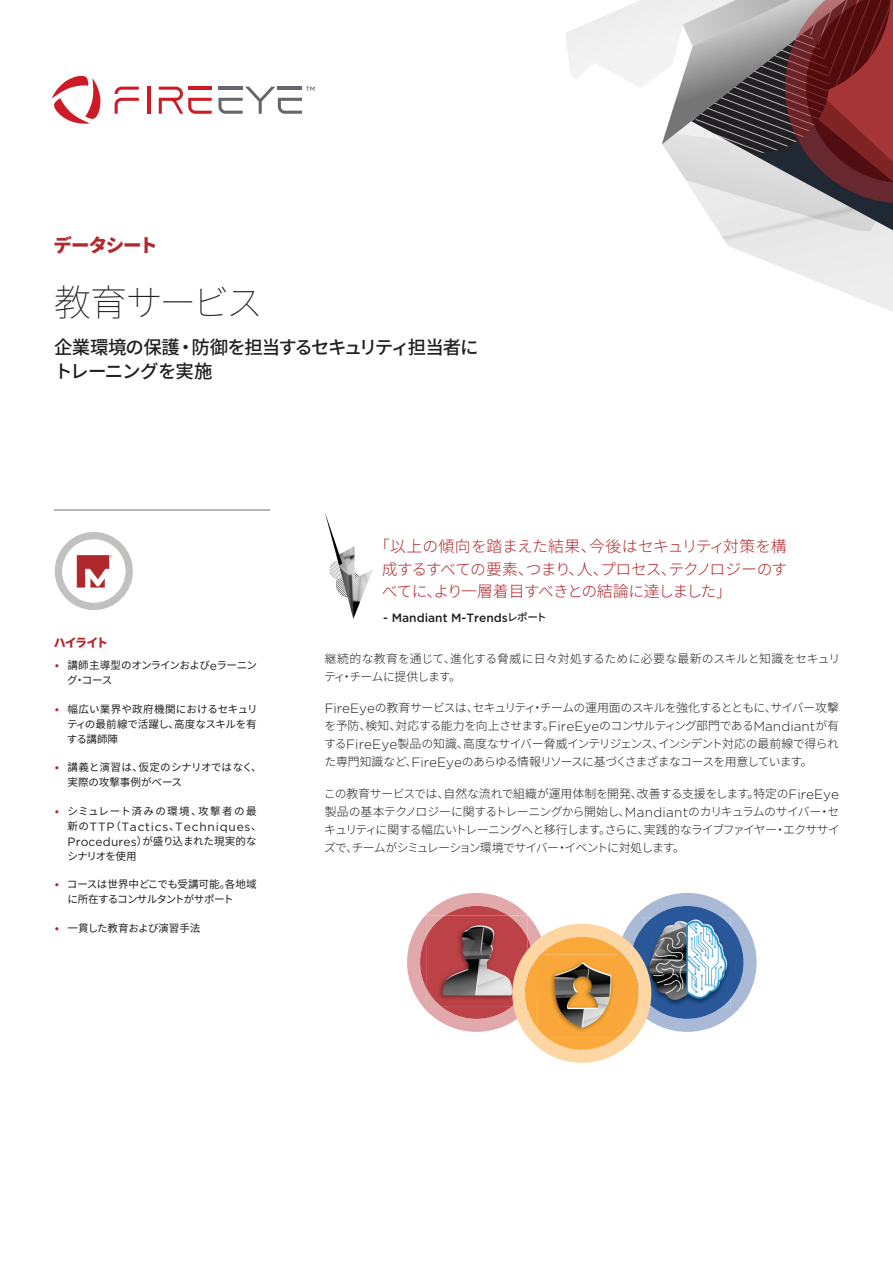
<style>
.page{position:relative;width:893px;height:1263px;background:#fff}
.page>*{position:absolute;margin:0;border:0;box-sizing:border-box;transform-origin:0 0}
.DS_Head_33_White{font:100 36.9px "Noto Sans CJ Kjp";letter-spacing:-.09em;color:#231f20}
.DS_Head_11_White{font:500 18.45px/24px "Noto Sans CJ Kjp";letter-spacing:-.055em;color:#231f20}
.t1{font:900 18.45px "Noto Sans CJ Kjp";letter-spacing:-.07em;color:#b2282d}
.Subhead_L1_9_12{font:300 15.9px/22.5px "Noto Sans CJ Kjp";letter-spacing:-.06em;color:#b3282d;text-align:justify}
.t2{font:12px "Gotham";letter-spacing:.065em;color:#231f20}
.Subhead_L1_9_12-2{font:500 12px "Gotham";color:#231f20}
.Text_Intro_9_12_-_Ov{font:300 11.85px/18px "Noto Sans CJ Kjp";letter-spacing:-.05em;color:#231f20;text-align:justify}
.Text_Intro_9_12_-_Ov-2{font:300 11.85px/18px "Noto Sans CJ Kjp";letter-spacing:-.015em;color:#231f20}
.t3{font:900 11.85px "Noto Sans CJ Kjp";letter-spacing:-.1em;color:#b2282d}
.t4{font:10.5px/15px "Noto Sans CJ Kjp";letter-spacing:-.015em;color:#231f20}
.t5{font:10.5px/15px "Noto Sans CJ Kjp";letter-spacing:-.05em;color:#231f20}
.t6{font:10.5px "Noto Sans CJ Kjp";letter-spacing:.115em;color:#231f20}
.s1{font-family:"Gotham";font-size:12px;color:#b2282d}
.s2{font-family:"Gotham";font-size:12px}
.s3{font-family:"Noto Sans CJ Kjp";font-size:10.5px}
.s4{font-family:"Gotham";font-size:13.5px}
</style>
<div class="page">
<hr style="left:147px;top:87px;width:3px;height:27px;background:#cc1b26">
<svg style="left:115px;top:87px;width:24px;height:27px"></svg>
<svg style="left:159px;top:87px;width:53px;height:27px"></svg>
<svg style="left:52px;top:75px;width:48px;height:49px"></svg>
<svg style="left:218px;top:87px;width:96px;height:27px"></svg>
<hr style="left:54px;top:510px;width:216px;height:1px;background:#231f20">
<svg style="left:565px;top:0;width:328px;height:312px"></svg>
<div style="left:55px;top:532px;width:78px;height:78px;background:#c1c1c0;border-radius:50%"></div>
<div style="left:62px;top:539px;width:64px;height:64px;background:#fff;border-radius:50%"></div>
<svg style="left:77px;top:555px;width:35px;height:33px"></svg>
<img style="left:347px;top:569px;width:26px;height:50px">
<svg style="left:325px;top:513px;width:37px;height:84px"></svg>
<svg style="left:407px;top:893px;width:350px;height:170px"></svg>
<img style="left:537px;top:954px;width:93px;height:83px">
<p class="t1" style="left:53px;top:235px;width:106px">データシート</p>
<p class="DS_Head_33_White" style="left:54px;top:282px;width:211px">教育サービス</p>
<p class="DS_Head_11_White" style="left:54px;top:335px;width:426px">企業環境の保護・防御を担当するセキュリティ担当者にトレーニングを実施</p>
<p class="t3" style="left:54px;top:635px;width:56px">ハイライト</p>
<p class="t5" style="left:67px;top:658px;width:191px;text-indent:-13px"><span class="s1">•</span> 講師主導型のオンラインおよび<span class="s2">e</span>ラーニング・コース</p>
<p class="t4" style="left:67px;top:702px;width:192px;text-align:justify;text-indent:-13px"><span class="s1">•</span> 幅広い業界や政府機関におけるセキュリティの最前線で活躍し、高度なスキルを有する講師陣</p>
<p class="t4" style="left:68px;top:760px;width:196px;text-indent:-14px"><span class="s1">•</span> 講義と演習は、仮定のシナリオではなく、実際の攻撃事例がベース</p>
<p class="t6" style="left:54px;top:805px;width:204px"><span class="s1">•</span> シミュレート済みの環境、攻撃者の最</p>
<p class="t2" style="left:68px;top:819px;width:196px"><span class="s3">新の</span>TTP<span class="s3">（</span>Tactics<span class="s3">、</span>Techniques<span class="s3">、</span></p>
<p class="t4" style="left:67px;top:834px;width:191px"><span class="s2">Procedures</span>）が盛り込まれた現実的なシナリオを使用</p>
<p class="t5" style="left:67px;top:877px;width:191px;text-indent:-13px"><span class="s1">•</span> コースは世界中どこでも受講可能。各地域に所在するコンサルタントがサポート</p>
<p class="t4" style="left:54px;top:921px;width:148px"><span class="s1">•</span> 一貫した教育および演習手法</p>
<p class="Subhead_L1_9_12" style="left:382px;top:536px;width:407px;text-indent:-8px">「以上の傾向を踏まえた結果、今後はセキュリティ対策を構成するすべての要素、つまり、人、プロセス、テクノロジーのすべてに、より一層着目すべきとの結論に達しました」</p>
<p class="Subhead_L1_9_12-2" style="left:383px;top:610px;width:165px">- Mandiant M-Trends<span class="s3">レポート</span></p>
<p class="Text_Intro_9_12_-_Ov-2" style="left:324px;top:649px;width:518px">継続的な教育を通じて、進化する脅威に日々対処するために必要な最新のスキルと知識をセキュリティ・チームに提供します。</p>
<p class="Text_Intro_9_12_-_Ov" style="left:324px;top:699px;width:516px"><span class="s4">FireEye</span>の教育サービスは、セキュリティ・チームの運用面のスキルを強化するとともに、サイバー攻撃を予防、検知、対応する能力を向上させます。<span class="s4">FireEye</span>のコンサルティング部門である<span class="s4">Mandiant</span>が有する<span class="s4">FireEye</span>製品の知識、高度なサイバー脅威インテリジェンス、インシデント対応の最前線で得られた専門知識など、<span class="s4">FireEye</span>のあらゆる情報リソースに基づくさまざまなコースを用意しています。</p>
<p class="Text_Intro_9_12_-_Ov" style="left:324px;top:784px;width:518px">この教育サービスでは、自然な流れで組織が運用体制を開発、改善する支援をします。特定の<span class="s4">FireEye</span>製品の基本テクノロジーに関するトレーニングから開始し、<span class="s4">Mandiant</span>のカリキュラムのサイバー・セキュリティに関する幅広いトレーニングへと移行します。さらに、実践的なライブファイヤー・エクササイズで、チームがシミュレーション環境でサイバー・イベントに対処します。</p>
</div>
